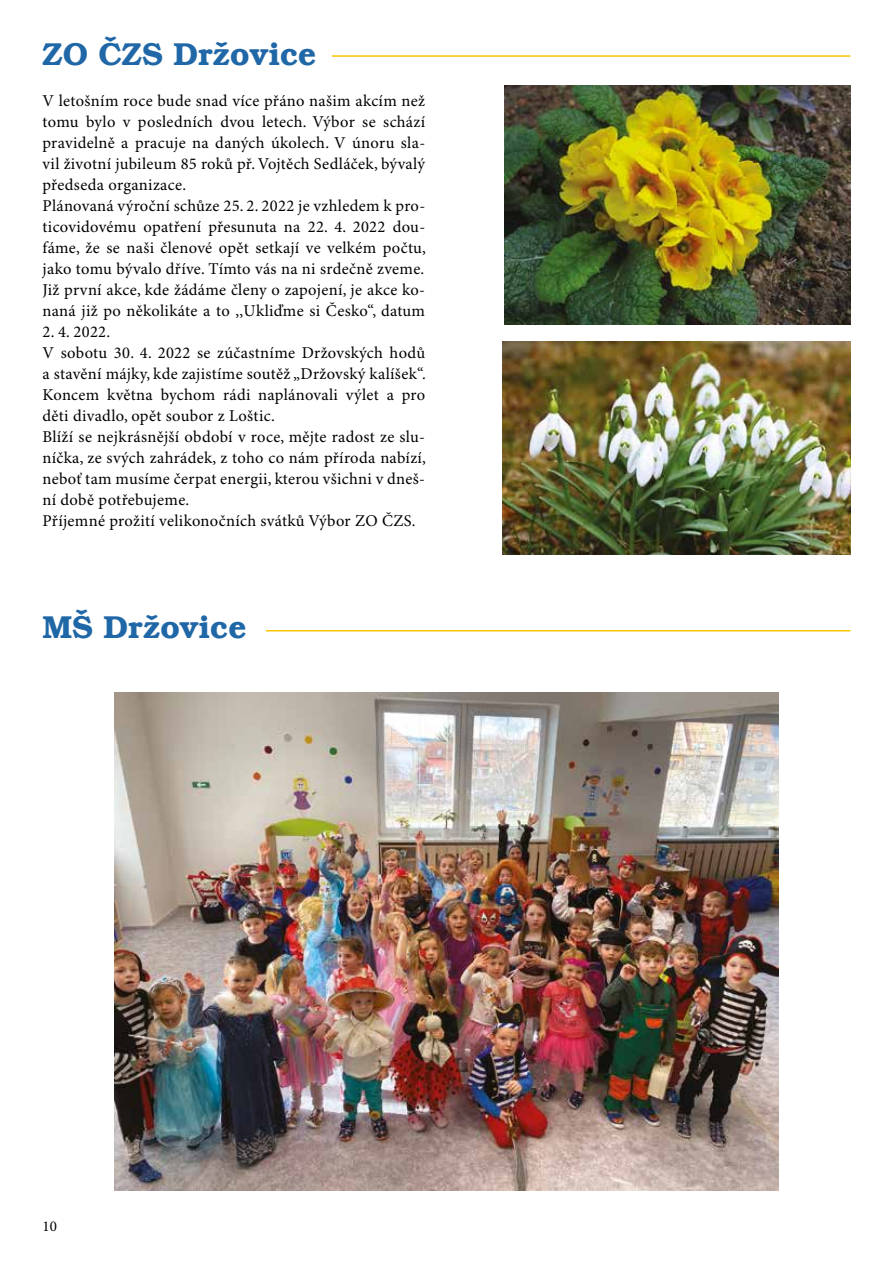
<style>
.page{position:relative;width:893px;height:1263px;background:#fff}
.page>*{position:absolute;margin:0;border:0;box-sizing:border-box;transform-origin:0 0}
.t1{font:600 31.5px "Bookman";color:#1f67a6}
.t2{font:16.5px/21px "Minion Pro";letter-spacing:.02em;color:#000}
.t3{font:15px "Minion Pro";color:#000}
</style>
<div class="page">
<img style="left:505px;top:85px;width:345px;height:239px">
<img style="left:502px;top:341px;width:348px;height:213px">
<hr style="left:332px;top:55px;width:518px;height:2px;background:#f8c500">
<hr style="left:266px;top:630px;width:584px;height:1px;background:#f8c500">
<img style="left:115px;top:693px;width:663px;height:498px">
<h1 class="t1" style="left:43px;top:36px;width:276px">ZO ČZS Držovice</h1>
<p class="t2" style="left:42px;top:91px;width:385px">V letošním roce bude snad více přáno našim akcím než tomu bylo v posledních dvou letech. Výbor se schází pravidelně a pracuje na daných úkolech. V únoru sla&shy;vil životní jubileum 85 roků př. Vojtě ch Sedláček, bývalý předseda organizace.<br>Plánovaná výroční schůze 25. 2. 2022 je vzhledem k pro&shy;ticovidovému opatření přesunuta na 22. 4. 2022 dou&shy;fáme, že se naši členové opět setkají ve velkém počtu, jako tomu bývalo dříve. Tímto vás na ni srdečně zveme.<br>Již první akce, kde žádáme členy o zapojení, je akce ko&shy;naná již po několikáte a to ,,Ukliďme si Č esko“, datum</p>
<p class="t2" style="left:42px;top:322px;width:385px">2. 4. 2022.<br>V sobotu 30. 4. 2022 se zúčastníme Držovských hodů a stavění májky, kde zajistíme soutěž „Držovský kalíš ek“.<br>Koncem května bychom rádi naplánovali výlet a pro děti divadlo, opět soubor z Loštic.<br>Blíží se nejkrásnější období v roce, mějte radost ze slu&shy;níčka, ze svých zahrádek, z toho co nám příroda nabízí, neboť tam musíme čerpat energii, kterou všichni v dneš - ní době potřebujeme.<br>Příjemné prožití velikonočních svátků Výbor ZO ČZS.</p>
<h1 class="t1" style="left:43px;top:608px;width:206px">MŠ Držovice</h1>
<p class="t3" style="left:43px;top:1217px;width:16px">10</p>
</div>
